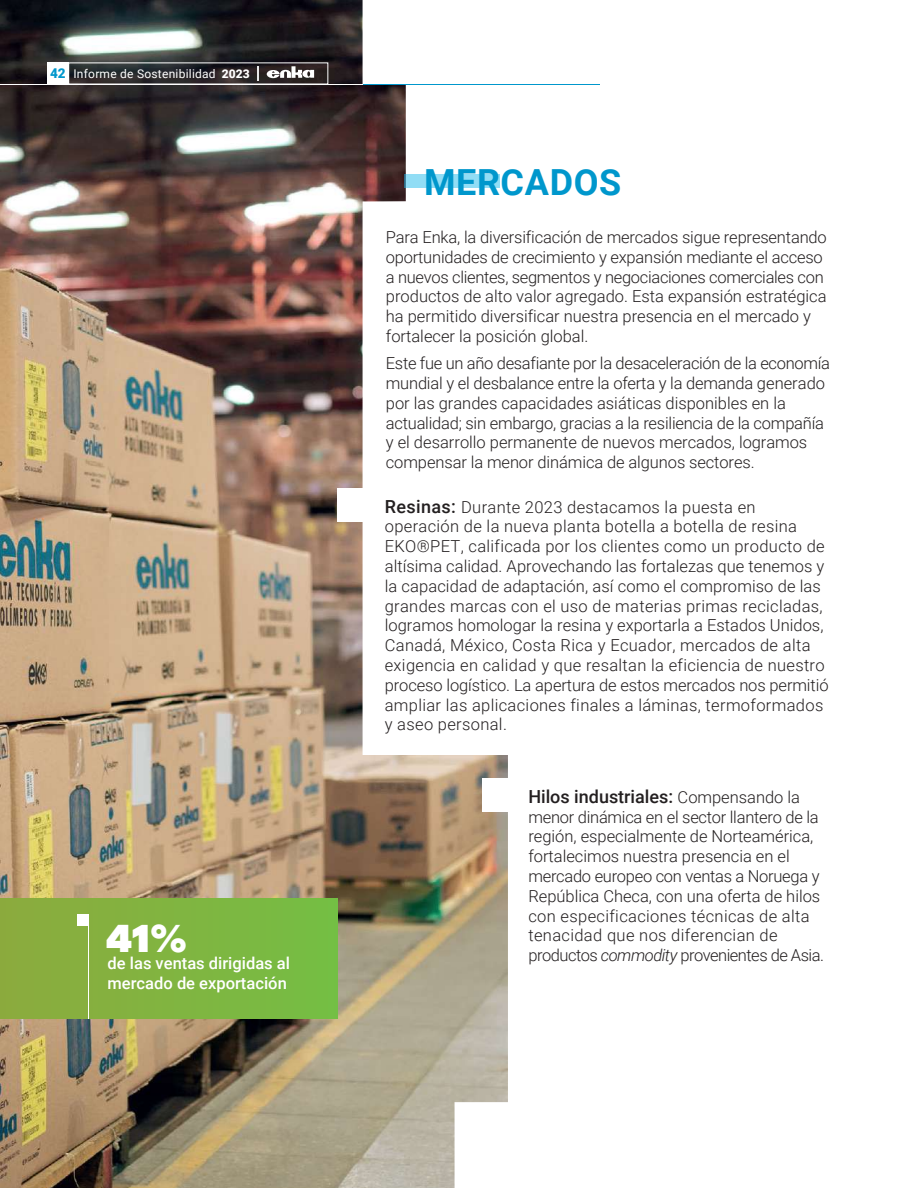
<style>
.page{position:relative;width:918px;height:1188px;background:#fff}
.page>*{position:absolute;margin:0;border:0;box-sizing:border-box;transform-origin:0 0}
.t1{font:900 40.5px "Galano Grotesque";color:#fff}
.t2{font:700 36px "Roboto";letter-spacing:.015em;color:#0097cc}
.t3{font:500 18px "Roboto";color:#231f20}
.t4{font:300 16.5px/19.8px "Roboto";color:#231f20}
.t5{font:300 16.5px/19.8px "Roboto";letter-spacing:.02em;color:#231f20}
.t6{font:500 16.5px/19.8px "Roboto";color:#fff}
.t7{font:12px "Roboto";letter-spacing:.02em;color:#fff}
.s1{font-weight:900;font-size:13.5px;color:#0097cc}
.s2{font-weight:900}
.s3{font-weight:500;font-size:18px}
.s4{font-weight:300;font-size:16.5px}
.s5{font-style:italic}
</style>
<div class="page">
<img style="left:0;top:0;width:508px;height:1188px">
<div style="left:337px;top:489px;width:171px;height:33px;background:#fff"></div>
<div style="left:404px;top:174px;width:96px;height:14px;background:#91ddf5"></div>
<div style="left:482px;top:778px;width:172px;height:34px;background:#fff"></div>
<div style="left:0;top:899px;width:337px;height:119px;background:#81b440"></div>
<hr style="left:88px;top:914px;width:1px;height:105px;background:#fff">
<div style="left:77px;top:914px;width:11px;height:12px;background:#fff"></div>
<hr style="left:0;top:84px;width:599px;height:1px;background:#fff">
<hr style="left:363px;top:84px;width:236px;height:1px;background:#0097cc">
<svg style="left:267px;top:66px;width:47px;height:12px"></svg>
<div style="left:47px;top:63px;width:21px;height:21px;background:#fff"></div>
<svg style="left:257px;top:66px;width:2px;height:14px"></svg>
<p class="t7" style="left:50px;top:65px;width:201px"><span class="s1">42</span> Informe de Sostenibilidad <span class="s2">2023</span></p>
<h1 class="t1" style="left:106px;top:912px;width:83px">41%</h1>
<p class="t6" style="left:108px;top:952px;width:184px">de las ventas dirigidas al mercado de exportación</p>
<h2 class="t2" style="left:424px;top:157px;width:199px">MERCADOS</h2>
<p class="t4" style="left:386px;top:227px;width:442px">Para Enka, la diversificación de mercados sigue representando oportunidades de crecimiento y expansión mediante el acceso a nuevos clientes, segmentos y negociaciones comerciales con productos de alto valor agregado. Esta expansión estratégica ha permitido diversificar nuestra presencia en el mercado y fortalecer la posición global.</p>
<p class="t4" style="left:386px;top:353px;width:445px">Este fue un año desafiante por la desaceleración de la economía mundial y el desbalance entre la oferta y la demanda generado por las grandes capacidades asiáticas disponibles en la actualidad; sin embargo, gracias a la resiliencia de la compañía y el desarrollo permanente de nuevos mercados, logramos compensar la menor dinámica de algunos sectores.</p>
<p class="t5" style="left:385px;top:496px;width:445px"><span class="s3">Resinas:</span> Durante 2023 destacamos la puesta en operación de la nueva planta botella a botella de resina EKO®PET, calificada por los clientes como un producto de altísima calidad. Aprovechando las fortalezas que tenemos y la capacidad de adaptación, así como el compromiso de las grandes marcas con el uso de materias primas recicladas, logramos homologar la resina y exportarla a Estados Unidos, Canadá, México, Costa Rica y Ecuador, mercados de alta exigencia en calidad y que resaltan la eficiencia de nuestro proceso logístico. La apertura de estos mercados nos permitió ampliar las aplicaciones finales a láminas, termoformados y aseo personal.</p>
<p class="t3" style="left:528px;top:784px;width:273px">Hilos industriales: <span class="s4">Compensando la</span></p>
<p class="t4" style="left:528px;top:806px;width:297px">menor dinámica en el sector llantero de la región, especialmente de Norteamérica, fortalecimos nuestra presencia en el mercado europeo con ventas a Noruega y República Checa, con una oferta de hilos con especificaciones técnicas de alta tenacidad que nos diferencian de productos <span class="s5">commodity</span> provenientes de Asia.</p>
</div>
